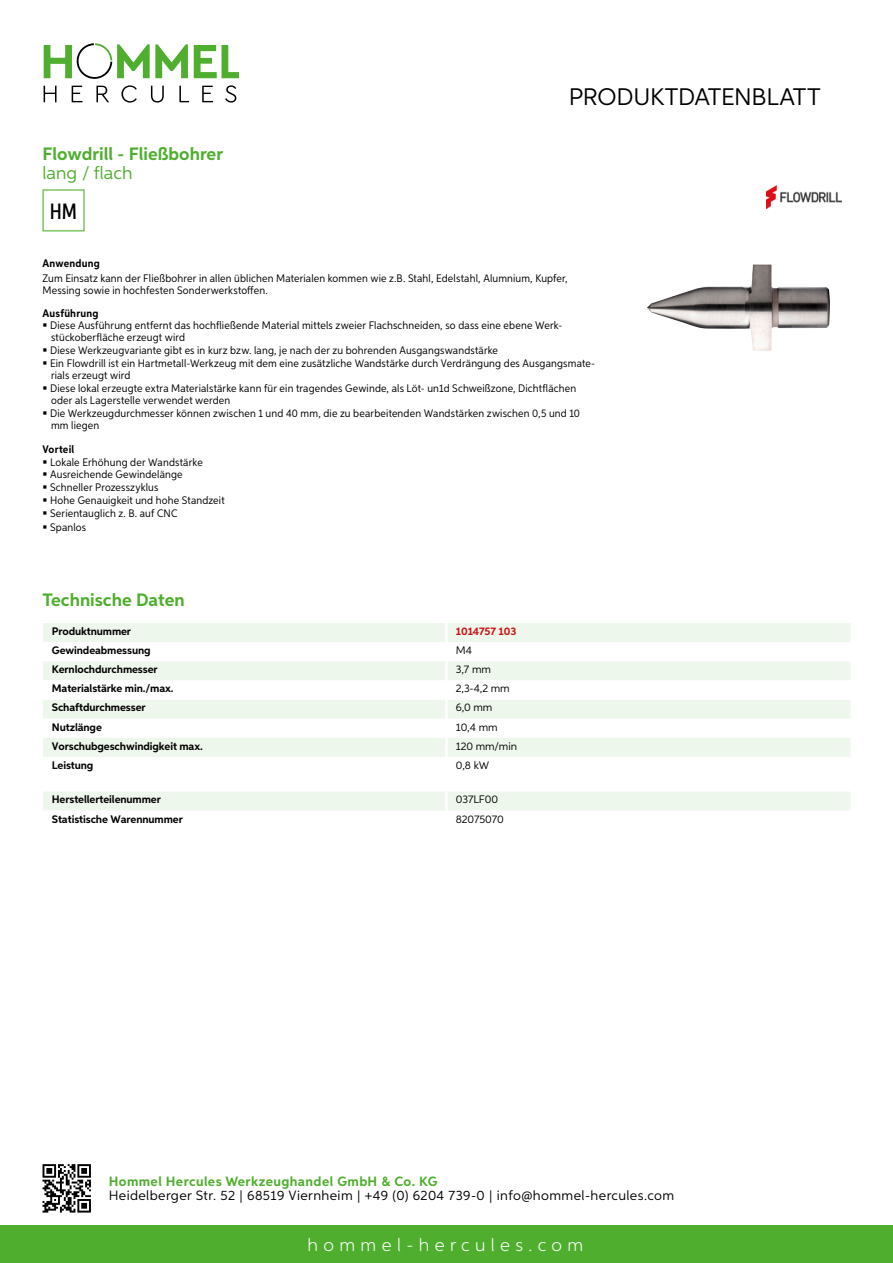
<style>
.page{position:relative;width:893px;height:1263px;background:#fff}
.page>*{position:absolute;margin:0;border:0;box-sizing:border-box;transform-origin:0 0}
.t1{font:24px "Aspira";letter-spacing:-.01em;color:#000}
.t2{font:500 22.2px "Aspira XX Nar";color:#000}
.t3{font:700 18px "Aspira";color:#50ae2f}
.t4{font:300 18px "Aspira";letter-spacing:.3em;color:#fff}
.t5{font:18px "Aspira";color:#50ae2f}
.t6{font:13.5px "Aspira";letter-spacing:.03em;color:#000}
.t7{font:700 13.5px "Aspira";letter-spacing:.03em;color:#50ae2f}
.t8{font:10.95px/12.5px "Aspira Nar";letter-spacing:.015em;color:#000}
.t9{font:700 10.95px "Aspira";letter-spacing:-.01em;color:#000}
.t10{font:10.95px "Aspira";letter-spacing:-.01em;color:#000}
.t11{font:700 10.95px "Aspira Nar";letter-spacing:.02em;color:#000}
.t12{font:700 10.95px "Aspira";letter-spacing:-.01em;color:#cd1013}
</style>
<div class="page">
<div style="left:0;top:1226px;width:893px;height:37px;background:#50ae2f"></div>
<svg style="left:43px;top:1164px;width:48px;height:48px"></svg>
<svg style="left:194px;top:45px;width:45px;height:33px"></svg>
<svg style="left:44px;top:43px;width:144px;height:36px"></svg>
<svg style="left:44px;top:86px;width:13px;height:16px"></svg>
<svg style="left:72px;top:86px;width:10px;height:16px"></svg>
<svg style="left:96px;top:86px;width:13px;height:16px"></svg>
<svg style="left:121px;top:85px;width:16px;height:18px"></svg>
<svg style="left:151px;top:86px;width:13px;height:17px"></svg>
<svg style="left:179px;top:86px;width:10px;height:16px"></svg>
<svg style="left:202px;top:86px;width:11px;height:16px"></svg>
<svg style="left:225px;top:85px;width:11px;height:18px"></svg>
<div style="left:43px;top:623px;width:807px;height:19px;background:#eef7eb"></div>
<svg style="left:43px;top:661px;width:807px;height:96px;fill:#eef7eb"></svg>
<hr style="left:445px;top:623px;width:3px;height:19px;background:#fff">
<hr style="left:445px;top:661px;width:3px;height:19px;background:#fff">
<hr style="left:445px;top:680px;width:3px;height:19px;background:#fff">
<hr style="left:445px;top:699px;width:3px;height:20px;background:#fff">
<hr style="left:445px;top:719px;width:3px;height:19px;background:#fff">
<hr style="left:445px;top:738px;width:3px;height:19px;background:#fff">
<div style="left:43px;top:792px;width:807px;height:18px;background:#eef7eb"></div>
<svg style="left:43px;top:189px;width:42px;height:42px"></svg>
<img style="left:647px;top:264px;width:183px;height:87px">
<img style="left:766px;top:185px;width:76px;height:23px">
<h3 class="t3" style="left:43px;top:142px;width:182px">Flowdrill - Fließbohrer</h3>
<h3 class="t5" style="left:43px;top:162px;width:92px">lang / flach</h3>
<h2 class="t2" style="left:50px;top:197px;width:29px">HM</h2>
<h1 class="t1" style="left:569px;top:82px;width:253px">Produktdatenblatt</h1>
<p class="t11" style="left:43px;top:257px;width:59px">Anwendung</p>
<p class="t8" style="left:43px;top:273px;width:527px;line-height:12px">Zum Einsatz kann der Fließbohrer in allen üblichen Materialen kommen wie z.B. Stahl, Edelstahl, Alumnium, Kupfer,<br>Messing sowie in hochfesten Sonderwerkstoffen.</p>
<p class="t11" style="left:43px;top:306px;width:58px">Ausführung</p>
<p class="t8" style="left:50px;top:319px;width:546px">Diese Ausführung entfernt das hochfließende Material mittels zweier Flachschneiden, so dass eine ebene Werk&shy;stückoberfläche erzeugt wird<br>Diese Werkzeugvariante gibt es in kurz bzw. lang, je nach der zu bohrenden Ausgangswandstärke<br>Ein Flowdrill ist ein Hartmetall-Werkzeug mit dem eine zusätzliche Wandstärke durch Verdrängung des Ausgangsmate&shy;rials erzeugt wird<br>Diese lokal erzeugte extra Materialstärke kann für ein tragendes Gewinde, als Löt- un1d Schweißzone, Dichtflächen oder als Lagerstelle verwendet werden<br>Die Werkzeugdurchmesser können zwischen 1 und 40 mm, die zu bearbeitenden Wandstärken zwischen 0,5 und 10 mm liegen</p>
<p class="t11" style="left:43px;top:442px;width:33px">Vorteil</p>
<p class="t8" style="left:50px;top:455px;width:176px">Lokale Erhöhung der Wandstärke<br>Ausreichende Gewindelänge<br>Schneller Prozesszyklus<br>Hohe Genauigkeit und hohe Standzeit<br>Serientauglich z. B. auf CNC</p>
<p class="t8" style="left:50px;top:521px;width:38px">Spanlos</p>
<h3 class="t3" style="left:43px;top:589px;width:144px">Technische Daten</h3>
<p class="t9" style="left:52px;top:624px;width:81px">Produktnummer</p>
<p class="t12" style="left:456px;top:624px;width:62px">1014757 103</p>
<p class="t9" style="left:52px;top:644px;width:100px">Gewindeabmessung</p>
<p class="t10" style="left:456px;top:644px;width:18px">M4</p>
<p class="t9" style="left:52px;top:663px;width:107px">Kernlochdurchmesser</p>
<p class="t10" style="left:456px;top:663px;width:37px">3,7 mm</p>
<p class="t9" style="left:52px;top:682px;width:123px">Materialstärke min./max.</p>
<p class="t10" style="left:456px;top:682px;width:55px">2,3-4,2 mm</p>
<p class="t9" style="left:52px;top:701px;width:95px">Schaftdurchmesser</p>
<p class="t10" style="left:456px;top:701px;width:38px">6,0 mm</p>
<p class="t9" style="left:52px;top:720px;width:52px">Nutzlänge</p>
<p class="t10" style="left:456px;top:720px;width:43px">10,4 mm</p>
<p class="t9" style="left:52px;top:739px;width:152px">Vorschubgeschwindigkeit max.</p>
<p class="t10" style="left:456px;top:739px;width:63px">120 mm/min</p>
<p class="t9" style="left:52px;top:758px;width:43px">Leistung</p>
<p class="t10" style="left:456px;top:758px;width:35px">0,8 kW</p>
<p class="t9" style="left:52px;top:793px;width:111px">Herstellerteilenummer</p>
<p class="t10" style="left:456px;top:793px;width:44px">037LF00</p>
<p class="t9" style="left:52px;top:812px;width:132px">Statistische Warennummer</p>
<p class="t10" style="left:456px;top:812px;width:49px">82075070</p>
<p class="t7" style="left:109px;top:1172px;width:330px">Hommel Hercules Werkzeughandel GmbH &amp; Co. KG</p>
<p class="t6" style="left:109px;top:1187px;width:567px">Heidelberger Str. 52 | 68519 Viernheim | +49 (0) 6204 739-0 | info@hommel-hercules.com</p>
<h3 class="t4" style="left:307px;top:1234px;width:277px">hommel-hercules.com</h3>
</div>
